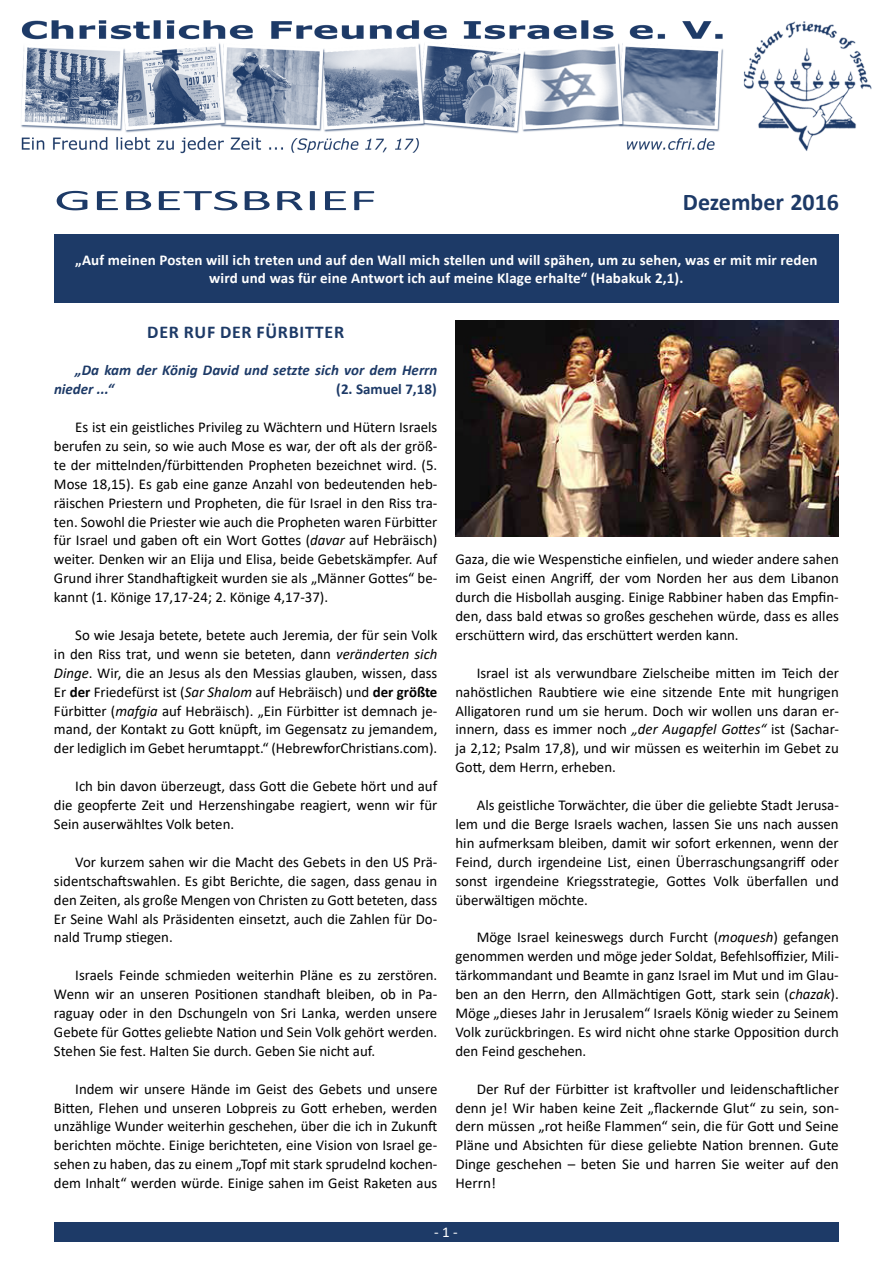
<style>
.page{position:relative;width:893px;height:1263px;background:#fff}
.page>*{position:absolute;margin:0;border:0;box-sizing:border-box;transform-origin:0 0}
.t1{font:30px "Calibri";color:#1d3a67;scale:2 1}
.t2{font:700 24px "Calibri";color:#1d3a67}
.t3{font:700 18px "Calibri";letter-spacing:.04em;color:#1d3a67}
.t4{font:15px/18.9px "Calibri";color:#000;text-align:justify}
.t5{font:700 15px/18px "Calibri";letter-spacing:.01em;color:#fff;text-align:center}
.t6{font:italic 700 15px/18.9px "Calibri";color:#1d3a67}
.t7{font:700 15px "Calibri";color:#1d3a67}
.t8{font:15px "Calibri";color:#fff}
.s1{font-style:italic}
.s2{font-weight:700}
</style>
<div class="page">
<div style="left:54px;top:1222px;width:785px;height:20px;background:#1d3a67"></div>
<img style="left:21px;top:20px;width:851px;height:134px">
<div style="left:54px;top:234px;width:785px;height:69px;background:#1d3a67"></div>
<img style="left:455px;top:320px;width:383px;height:216px">
<h1 class="t1" style="left:54px;top:179px;width:163px">GEBETSBRIEF</h1>
<h2 class="t2" style="left:683px;top:185px;width:158px">Dezember 2016</h2>
<p class="t5" style="left:75px;top:251px;width:744px">„Auf meinen Posten will ich treten und auf den Wall mich stellen und will spähen, um zu sehen, was er mit mir reden wird und was für eine Antwort ich auf meine Klage erhalte“ (Habakuk 2,1).</p>
<p class="t3" style="left:147px;top:319px;width:198px">Der Ruf der Fürbitter</p>
<p class="t6" style="left:54px;top:360px;width:385px;text-indent:21px">„Da kam der König David und setzte sich vor dem Herrn nieder ...“</p>
<p class="t7" style="left:336px;top:379px;width:102px">(2. Samuel 7,18)</p>
<p class="t4" style="left:54px;top:417px;width:385px;text-indent:21px">Es ist ein geistliches Privileg zu Wächtern und Hütern Israels berufen zu sein, so wie auch Mose es war, der oft als der größ&shy;te der mittelnden/fürbittenden Propheten bezeichnet wird. (5.<br>Mose 18,15). Es gab eine ganze Anzahl von bedeutenden heb&shy;räischen Priestern und Propheten, die für Israel in den Riss tra&shy;ten. Sowohl die Priester wie auch die Propheten waren Fürbitter für Israel und gaben oft ein Wort Gottes (<span class="s1">davar</span> auf Hebräisch) weiter. Denken wir an Elija und Elisa, beide Gebetskämpfer. Auf Grund ihrer Standhaftigkeit wurden sie als „Männer Gottes“ be&shy;kannt (1. Könige 17,17-24; 2. Könige 4,17-37).</p>
<p class="t4" style="left:54px;top:625px;width:385px;text-indent:21px">So wie Jesaja betete, betete auch Jeremia, der für sein Volk in den Riss trat, und wenn sie beteten, dann <span class="s1">veränderten sich Dinge</span>. Wir, die an Jesus als den Messias glauben, wissen, dass Er <span class="s2">der</span> Friedefürst ist (<span class="s1">Sar Shalom</span> auf Hebräisch) und <span class="s2">der größte </span>Fürbitter (<span class="s1">mafgia</span> auf Hebräisch). „Ein Fürbitter ist demnach je&shy;mand, der Kontakt zu Gott knüpft, im Gegensatz zu jemandem, der lediglich im Gebet herumtappt.“ (HebrewforChristians.com).</p>
<p class="t4" style="left:54px;top:776px;width:385px;text-indent:21px">Ich bin davon überzeugt, dass Gott die Gebete hört und auf die geopferte Zeit und Herzenshingabe reagiert, wenn wir für Sein auserwähltes Volk beten.</p>
<p class="t4" style="left:54px;top:852px;width:385px;text-indent:21px">Vor kurzem sahen wir die Macht des Gebets in den US Prä&shy;sidentschaftswahlen. Es gibt Berichte, die sagen, dass genau in den Zeiten, als große Mengen von Christen zu Gott beteten, dass Er Seine Wahl als Präsidenten einsetzt, auch die Zahlen für Do&shy;nald Trump stiegen.</p>
<p class="t4" style="left:54px;top:965px;width:385px;text-indent:21px">Israels Feinde schmieden weiterhin Pläne es zu zerstören.<br>Wenn wir an unseren Positionen standhaft bleiben, ob in Pa&shy;raguay oder in den Dschungeln von Sri Lanka, werden unsere Gebete für Gottes geliebte Nation und Sein Volk gehört werden.<br>Stehen Sie fest. Halten Sie durch. Geben Sie nicht auf.</p>
<p class="t4" style="left:54px;top:1079px;width:385px;text-indent:21px">Indem wir unsere Hände im Geist des Gebets und unsere Bitten, Flehen und unseren Lobpreis zu Gott erheben, werden unzählige Wunder weiterhin geschehen, über die ich in Zukunft berichten möchte. Einige berichteten, eine Vision von Israel ge&shy;sehen zu haben, das zu einem „Topf mit stark sprudelnd kochen&shy;dem Inhalt“ werden würde. Einige sahen im Geist Raketen aus</p>
<p class="t4" style="left:455px;top:549px;width:385px">Gaza, die wie Wespenstiche einfielen, und wieder andere sahen im Geist einen Angriff, der vom Norden her aus dem Libanon durch die Hisbollah ausging. Einige Rabbiner haben das Empfin&shy;den, dass bald etwas so großes geschehen würde, dass es alles erschüttern wird, das erschüttert werden kann.</p>
<p class="t4" style="left:455px;top:663px;width:385px;text-indent:21px">Israel ist als verwundbare Zielscheibe mitten im Teich der nahöstlichen Raubtiere wie eine sitzende Ente mit hungrigen Alligatoren rund um sie herum. Doch wir wollen uns daran er&shy;innern, dass es immer noch <span class="s1">„der Augapfel Gottes“</span> ist (Sachar&shy;ja 2,12; Psalm 17,8), und wir müssen es weiterhin im Gebet zu Gott, dem Herrn, erheben.</p>
<p class="t4" style="left:455px;top:795px;width:385px;text-indent:21px">Als geistliche Torwächter, die über die geliebte Stadt Jerusa&shy;lem und die Berge Israels wachen, lassen Sie uns nach aussen hin aufmerksam bleiben, damit wir sofort erkennen, wenn der Feind, durch irgendeine List, einen Überraschungsangriff oder sonst irgendeine Kriegsstrategie, Gottes Volk überfallen und überwältigen möchte.</p>
<p class="t4" style="left:455px;top:927px;width:385px;text-indent:21px">Möge Israel keineswegs durch Furcht (<span class="s1">moquesh</span>) gefangen genommen werden und möge jeder Soldat, Befehlsoffizier, Mili&shy;tärkommandant und Beamte in ganz Israel im Mut und im Glau&shy;ben an den Herrn, den Allmächtigen Gott, stark sein (<span class="s1">chazak</span>).<br>Möge „dieses Jahr in Jerusalem“ Israels König wieder zu Seinem Volk zurückbringen. Es wird nicht ohne starke Opposition durch den Feind geschehen.</p>
<p class="t4" style="left:455px;top:1079px;width:385px;text-indent:21px">Der Ruf der Fürbitter ist kraftvoller und leidenschaftlicher denn je! Wir haben keine Zeit „flackernde Glut“ zu sein, son&shy;dern müssen „rot heiße Flammen“ sein, die für Gott und Seine Pläne und Absichten für diese geliebte Nation brennen. Gute Dinge geschehen – beten Sie und harren Sie weiter auf den Herrn!</p>
<p class="t8" style="left:434px;top:1221px;width:25px">- 1 -</p>
</div>
